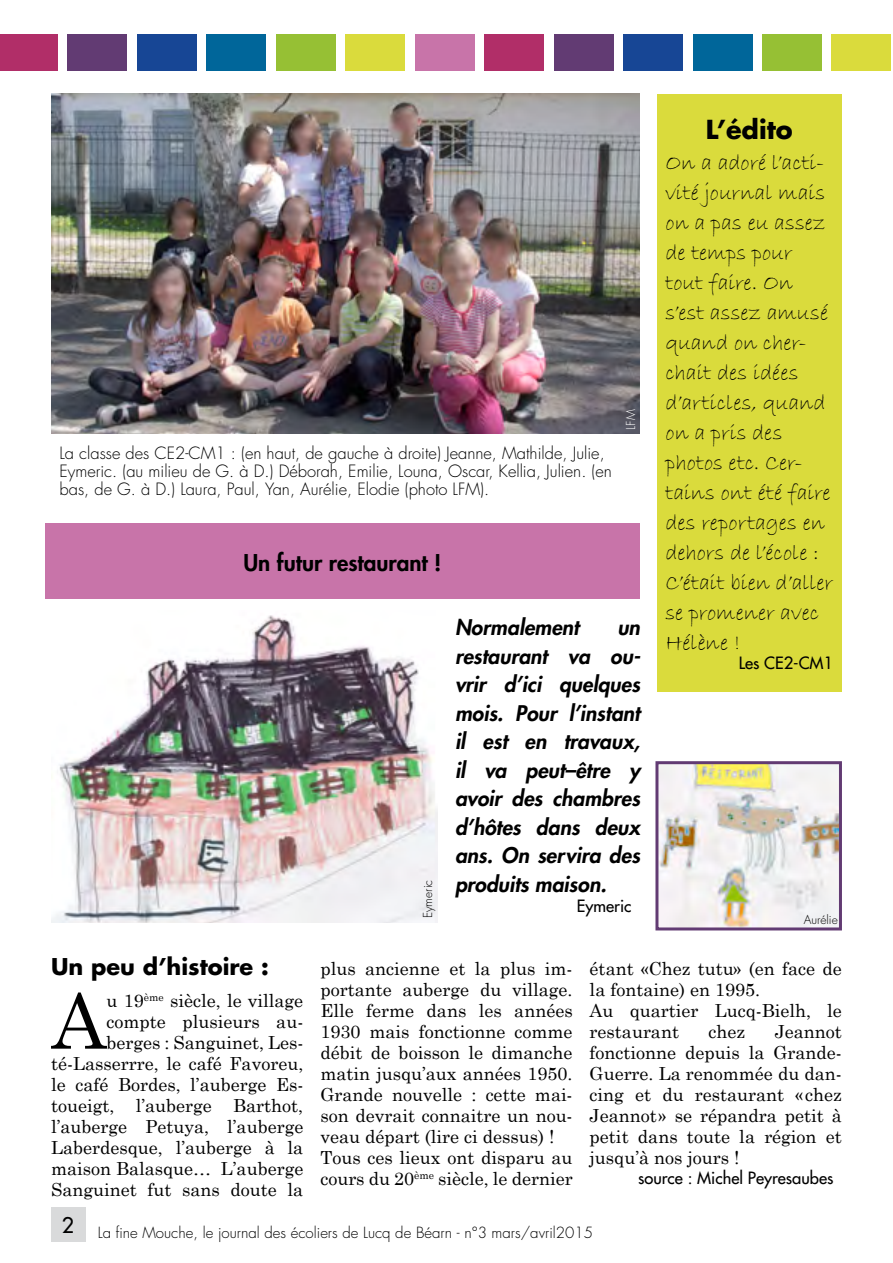
<style>
.page{position:relative;width:893px;height:1263px;background:#fff}
.page>*{position:absolute;margin:0;border:0;box-sizing:border-box;transform-origin:0 0}
.texte-lettrine{font:76.2px "Century Schoolbook";color:#000}
.edito-titre{font:700 25.5px "Futura Std";color:#000}
.edito-texte{font:22.5px/30px "Bradley Hand ITC";color:#000}
.bandeau_titre{font:800 22.5px "Futura Std";color:#000}
.brev-titre{font:700 22.5px "Futura Std";color:#000}
.bandeau-texte{font:italic 800 21px/28.5px "Futura Std";color:#000;text-align:justify}
.texte-lettrine-2{font:18px/21px "Century Schoolbook";color:#000;text-align:right}
.texte{font:18px/21px "Century Schoolbook";color:#000}
.legende{font:300 16.5px/18px "Futura Std";color:#000}
.signat{font:500 16.5px "Futura Std";color:#000}
.t1{font:300 15px "Futura Std";color:#000}
.credit-photo{font:300 12px "Futura Std";color:#000}
.credit-photo-2{font:300 12px "Futura Std";color:#fff}
</style>
<div class="page">
<div style="left:51px;top:1208px;width:34px;height:34px;background:#d9dadb"></div>
<div style="left:657px;top:94px;width:185px;height:598px;background:#dadb3c"></div>
<img style="left:51px;top:93px;width:589px;height:341px">
<div style="left:0;top:34px;width:58px;height:37px;background:#b12e68"></div>
<div style="left:68px;top:34px;width:59px;height:37px;background:#623b73"></div>
<div style="left:137px;top:34px;width:60px;height:37px;background:#174695"></div>
<div style="left:207px;top:34px;width:59px;height:37px;background:#00669a"></div>
<div style="left:276px;top:34px;width:60px;height:37px;background:#96c034"></div>
<div style="left:345px;top:34px;width:60px;height:37px;background:#dadb3c"></div>
<div style="left:415px;top:34px;width:59px;height:37px;background:#c874a9"></div>
<div style="left:484px;top:34px;width:60px;height:37px;background:#b12e68"></div>
<div style="left:554px;top:34px;width:59px;height:37px;background:#623b73"></div>
<div style="left:623px;top:34px;width:60px;height:37px;background:#174695"></div>
<div style="left:693px;top:34px;width:59px;height:37px;background:#00669a"></div>
<div style="left:762px;top:34px;width:60px;height:37px;background:#96c034"></div>
<div style="left:832px;top:34px;width:59px;height:37px;background:#dadb3c"></div>
<div style="left:45px;top:524px;width:595px;height:75px;background:#c874a9"></div>
<img style="left:51px;top:615px;width:387px;height:308px">
<img style="left:659px;top:765px;width:179px;height:161px">
<div style="left:655px;top:761px;width:187px;height:169px;border:3px solid #623b73"></div>
<p class="legende" style="left:60px;top:444px;width:554px">La classe des CE2-CM1 : (en haut, de gauche à droite) Jeanne, Mathilde, Julie,<br>Eymeric. (au milieu de G. à D.) Déborah, Emilie, Louna, Oscar, Kellia, Julien. (en bas, de G. à D.) Laura, Paul, Yan, Aurélie, Elodie (photo LFM).</p>
<p class="credit-photo-2" style="left:623px;top:429px;width:22px;rotate:-90deg">LFM</p>
<p class="bandeau_titre" style="left:243px;top:548px;width:200px">Un futur restaurant !</p>
<p class="credit-photo" style="left:420px;top:918px;width:40px;rotate:-90deg">Eymeric</p>
<p class="bandeau-texte" style="left:455px;top:614px;width:126px">Normalement</p>
<p class="bandeau-texte" style="left:455px;top:614px;width:187px;text-indent:162px">un restaurant va ou&shy;vrir d’ici quelques mois. Pour l’instant il est en travaux, il va peut–être y avoir des chambres d’hôtes dans deux ans. On servira des produits maison.</p>
<p class="signat" style="left:577px;top:895px;width:56px">Eymeric</p>
<p class="edito-titre" style="left:706px;top:112px;width:88px">L’édito</p>
<p class="edito-texte" style="left:665px;top:148px;width:169px">On a adoré l’acti&shy;vité journal mais on a pas eu assez de temps pour tout faire. On s’est assez amusé quand on cher&shy;chait des idées d’articles, quand on a pris des photos etc. Cer&shy;tains ont été faire des reportages en dehors de l’école :<br>C’était bien d’aller se promener avec<br>Hélène !</p>
<p class="signat" style="left:739px;top:652px;width:96px">Les CE2-CM1</p>
<p class="credit-photo" style="left:804px;top:912px;width:36px">Aurélie</p>
<p class="brev-titre" style="left:51px;top:952px;width:219px">Un peu d’histoire :</p>
<p class="texte-lettrine" style="left:52px;top:957px;width:56px">A</p>
<p class="texte-lettrine-2" style="left:51px;top:988px;width:254px">u 19<sup>ème</sup> siècle, le village compte plusieurs au&shy;berges : Sanguinet, Les&shy;té-Lasserrre, le café Favoreu, le café Bordes, l’auberge Es&shy;toueigt, l’auberge Barthot, l’auberge Petuya, l’auberge<br>Laberdesque, l’auberge à la maison Balasque… L’auberge<br>Sanguinet fut sans doute la</p>
<p class="texte-lettrine-2" style="left:320px;top:956px;width:254px;text-align:justify">plus ancienne et la plus im&shy;portante auberge du village.<br>Elle ferme dans les années 1930 mais fonctionne comme débit de boisson le dimanche matin jusqu’aux années 1950.<br>Grande nouvelle : cette mai&shy;son devrait connaitre un nou&shy;veau départ (lire ci dessus) !</p>
<p class="texte" style="left:320px;top:1145px;width:254px">Tous ces lieux ont disparu au cours du 20<sup>ème</sup> siècle, le dernier</p>
<p class="texte" style="left:590px;top:956px;width:254px">étant «Chez tutu» (en face de la fontaine) en 1995.</p>
<p class="texte" style="left:590px;top:998px;width:254px">Au quartier Lucq-Bielh, le restaurant</p>
<p class="texte" style="left:709px;top:1019px;width:38px">chez</p>
<p class="texte" style="left:590px;top:1019px;width:254px;text-align:justify;text-indent:185px">Jeannot fonctionne depuis la Grande-Guerre. La renommée du dan&shy;cing et du restaurant « chez Jeannot » se répandra petit à petit dans toute la région et jusqu’à nos jours !</p>
<p class="signat" style="left:638px;top:1167px;width:197px">source : Michel Peyresaubes</p>
<p class="t1" style="left:62px;top:1223px;width:533px"><sup>2</sup> La fine Mouche, le journal des écoliers de Lucq de Béarn - n°3 mars/avril2015</p>
</div>
